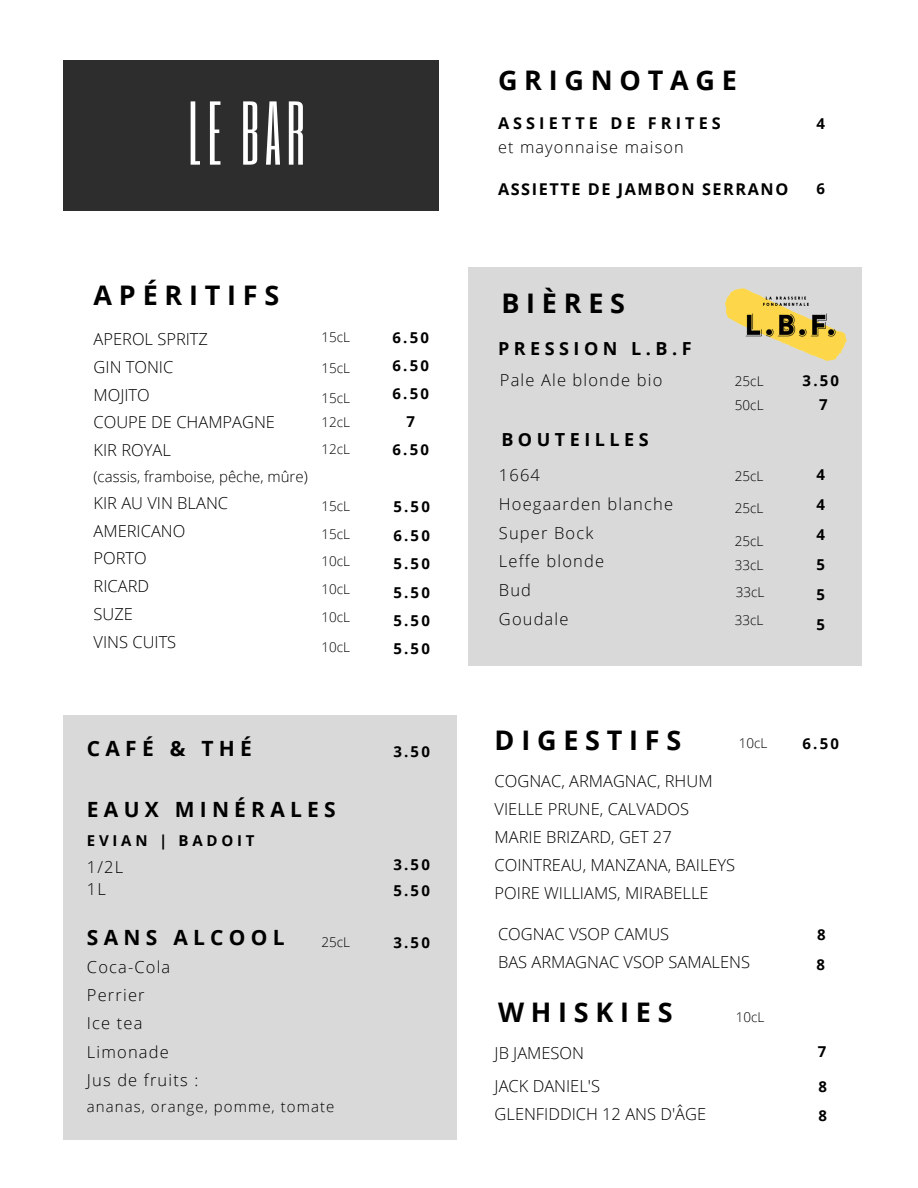
<style>
.page{position:relative;width:918px;height:1188px;background:#fff}
.page>*{position:absolute;margin:0;border:0;box-sizing:border-box;transform-origin:0 0}
.t1{font:75px "Six Caps";color:#fff}
.t2{font:700 27px "Open Sans";letter-spacing:.25em;color:#000}
.t3{font:700 21px "Open Sans";letter-spacing:.25em;color:#000}
.t4{font:700 18px "Open Sans";letter-spacing:.25em;color:#000}
.t5{font:300 16.5px/27.8px "Open Sans";color:#000}
.t6{font:300 16.5px/28.7px "Open Sans";letter-spacing:.07em;color:#000}
.t7{font:700 16.2px "Open Sans";letter-spacing:.095em;color:#000}
.t8{font:300 16.2px "Open Sans";letter-spacing:.07em;color:#000}
.t9{font:700 16.2px "Open Sans";letter-spacing:.25em;color:#000}
.t10{font:700 15px/28px "Open Sans";letter-spacing:.15em;color:#000}
.t11{font:300 15px "Open Sans";color:#000}
.t12{font:300 15px "Open Sans";letter-spacing:.07em;color:#000}
.t13{font:700 15px "Open Sans";letter-spacing:.25em;color:#000}
.t14{font:300 13.5px/27.8px "Open Sans";color:#000}
</style>
<div class="page">
<div style="left:63px;top:715px;width:393px;height:424px;background:#d9d9d9"></div>
<div style="left:468px;top:268px;width:393px;height:398px;background:#d9d9d9"></div>
<div style="left:63px;top:61px;width:376px;height:149px;background:#2d2d2d"></div>
<img style="left:726px;top:288px;width:120px;height:72px">
<h1 class="t1" style="left:188px;top:82px;width:118px">LE BAR</h1>
<h2 class="t2" style="left:94px;top:276px;width:187px">APÉRITIFS</h2>
<p class="t5" style="left:94px;top:325px;width:183px">APEROL SPRITZ<br>GIN TONIC<br>MOJITO<br>COUPE DE CHAMPAGNE<br>KIR ROYAL</p>
<p class="t11" style="left:94px;top:466px;width:216px">(cassis, framboise, pêche, mûre)</p>
<p class="t5" style="left:94px;top:489px;width:136px">KIR AU VIN BLANC<br>AMERICANO<br>PORTO<br>RICARD<br>SUZE<br>VINS CUITS</p>
<p class="t14" style="left:321px;top:323px;width:30px">15cL</p>
<p class="t14" style="left:321px;top:353px;width:30px">15cL</p>
<p class="t14" style="left:321px;top:386px;width:30px;line-height:24.3px">15cL<br>12cL</p>
<p class="t14" style="left:322px;top:435px;width:30px">12cL</p>
<p class="t14" style="left:321px;top:492px;width:30px;text-align:justify">15cL 15cL 10cL 10cL 10cL</p>
<p class="t14" style="left:321px;top:633px;width:30px">10cL</p>
<p class="t3" style="left:87px;top:733px;width:166px">CAFÉ &amp; THÉ</p>
<p class="t3" style="left:87px;top:794px;width:250px">EAUX MINÉRALES</p>
<p class="t13" style="left:87px;top:830px;width:169px">EVIAN | BADOIT</p>
<p class="t5" style="left:87px;top:855px;width:38px;line-height:22.5px">1/2L<br>1L</p>
<p class="t3" style="left:87px;top:922px;width:199px">SANS ALCOOL</p>
<p class="t14" style="left:321px;top:928px;width:30px">25cL</p>
<p class="t6" style="left:87px;top:953px;width:113px;line-height:28.2px">Coca-Cola<br>Perrier<br>Ice tea<br>Limonade<br>Jus de fruits :</p>
<p class="t12" style="left:87px;top:1096px;width:249px">ananas, orange, pomme, tomate</p>
<p class="t10" style="left:393px;top:323px;width:38px;text-align:center">6.50<br>6.50<br>6.50<br>7<br>6.50</p>
<p class="t10" style="left:393px;top:492px;width:38px;line-height:28.5px;text-align:justify">5.50<br>6.50<br>5.50</p>
<p class="t10" style="left:393px;top:578px;width:38px">5.50</p>
<p class="t10" style="left:393px;top:606px;width:38px;line-height:28.5px">5.50<br>5.50</p>
<p class="t10" style="left:393px;top:737px;width:38px">3.50</p>
<p class="t10" style="left:393px;top:851px;width:38px;line-height:25.8px">3.50<br>5.50</p>
<p class="t10" style="left:393px;top:928px;width:38px">3.50</p>
<h2 class="t2" style="left:498px;top:62px;width:240px">GRIGNOTAGE</h2>
<p class="t9" style="left:498px;top:112px;width:224px">ASSIETTE DE FRITES</p>
<p class="t8" style="left:498px;top:136px;width:187px">et mayonnaise maison</p>
<p class="t7" style="left:498px;top:178px;width:292px">ASSIETTE DE JAMBON SERRANO</p>
<p class="t10" style="left:817px;top:109px;width:10px">4</p>
<p class="t10" style="left:816px;top:174px;width:10px">6</p>
<h2 class="t2" style="left:501px;top:284px;width:125px">BIÈRES</h2>
<p class="t4" style="left:498px;top:336px;width:195px">PRESSION L.B.F</p>
<p class="t6" style="left:500px;top:366px;width:164px">Pale Ale blonde bio</p>
<p class="t4" style="left:501px;top:427px;width:149px">BOUTEILLES</p>
<p class="t6" style="left:499px;top:461px;width:176px">1664<br>Hoegaarden blanche<br>Super Bock<br>Leffe blonde<br>Bud<br>Goudale</p>
<p class="t14" style="left:735px;top:369px;width:30px;line-height:23.5px">25cL<br>50cL</p>
<p class="t14" style="left:735px;top:462px;width:30px">25cL</p>
<p class="t14" style="left:735px;top:494px;width:30px">25cL</p>
<p class="t14" style="left:735px;top:529px;width:30px;line-height:23.7px">25cL<br>33cL</p>
<p class="t14" style="left:735px;top:578px;width:31px">33cL<br>33cL</p>
<p class="t10" style="left:803px;top:366px;width:38px">3.50</p>
<p class="t10" style="left:819px;top:390px;width:10px">7</p>
<p class="t10" style="left:816px;top:459px;width:10px;line-height:30px;text-align:justify">4<br>4<br>4</p>
<p class="t10" style="left:816px;top:550px;width:10px">5</p>
<p class="t10" style="left:816px;top:579px;width:10px;line-height:30px">5<br>5</p>
<h2 class="t2" style="left:495px;top:722px;width:188px">DIGESTIFS</h2>
<p class="t14" style="left:739px;top:729px;width:30px">10cL</p>
<p class="t5" style="left:495px;top:766px;width:242px;line-height:28.2px">COGNAC, ARMAGNAC, RHUM<br>VIELLE PRUNE, CALVADOS<br>MARIE BRIZARD, GET 27<br>COINTREAU, MANZANA, BAILEYS<br>POIRE WILLIAMS, MIRABELLE</p>
<p class="t5" style="left:498px;top:919px;width:253px;line-height:28.2px">COGNAC VSOP CAMUS<br>BAS ARMAGNAC VSOP SAMALENS</p>
<h2 class="t2" style="left:498px;top:993px;width:176px">WHISKIES</h2>
<p class="t5" style="left:495px;top:1038px;width:91px">JB JAMESON</p>
<p class="t5" style="left:495px;top:1072px;width:213px;line-height:28.2px">JACK DANIEL'S<br>GLENFIDDICH 12 ANS D'ÂGE</p>
<p class="t14" style="left:736px;top:1003px;width:30px">10cL</p>
<p class="t10" style="left:802px;top:729px;width:38px">6.50</p>
<p class="t10" style="left:817px;top:920px;width:10px">8</p>
<p class="t10" style="left:816px;top:950px;width:10px">8</p>
<p class="t10" style="left:818px;top:1037px;width:10px">7</p>
<p class="t10" style="left:819px;top:1073px;width:10px">8</p>
<p class="t10" style="left:819px;top:1101px;width:10px">8</p>
</div>
